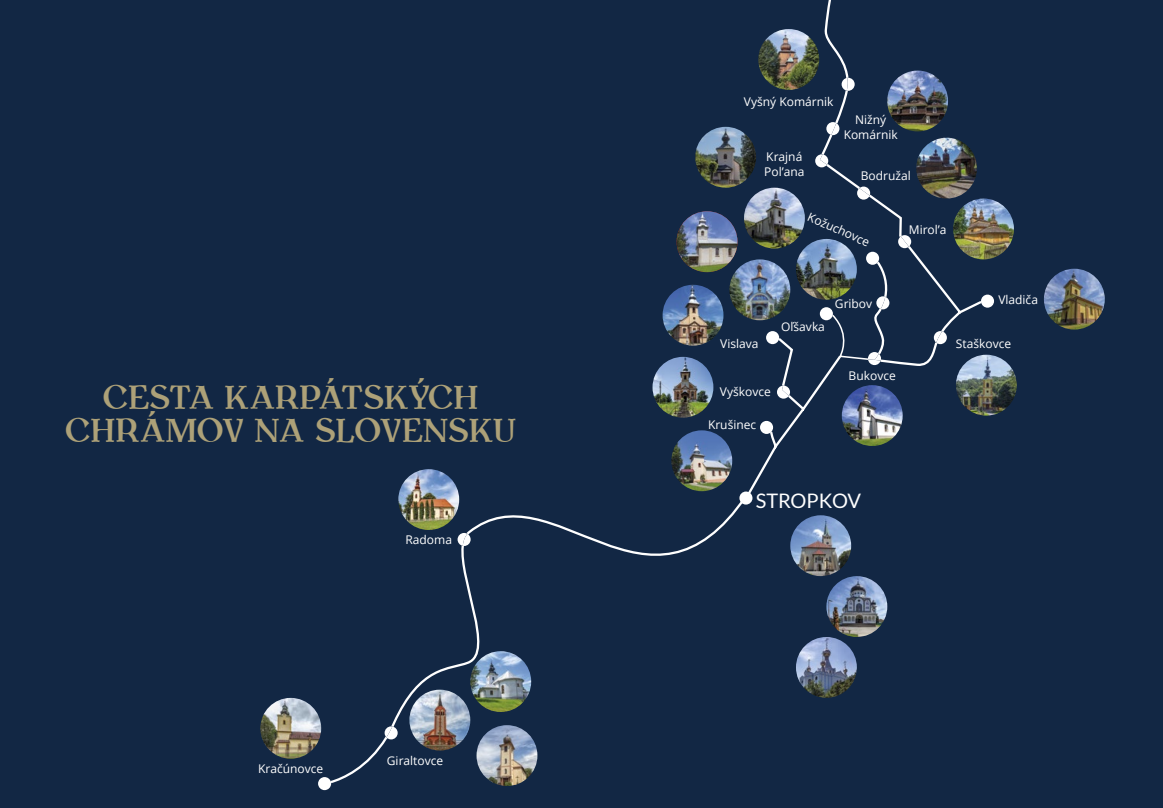
<style>
.page{position:relative;width:1163px;height:808px;background:#fff}
.page>*{position:absolute;margin:0;border:0;box-sizing:border-box;transform-origin:0 0}
.t1{font:700 33.2px/33.1px "Antykwa Torunska";letter-spacing:-.04em;color:#ada178;text-align:center}
.t2{font:20px "Lato";color:#fff}
.t3{font:12px/14.4px "Open Sans";color:#fff}
</style>
<div class="page">
<div style="left:0;top:0;width:1162px;height:808px;background:#122744"></div>
<img style="left:790px;top:515px;width:61px;height:61px;border-radius:30px">
<img style="left:662px;top:285px;width:61px;height:61px;border-radius:30px">
<img style="left:729px;top:259px;width:61px;height:61px;border-radius:30px">
<img style="left:676px;top:211px;width:61px;height:61px;border-radius:30px">
<img style="left:795px;top:239px;width:61px;height:61px;border-radius:30px">
<img style="left:743px;top:188px;width:61px;height:61px;border-radius:30px">
<img style="left:695px;top:127px;width:61px;height:61px;border-radius:30px">
<img style="left:758px;top:29px;width:61px;height:61px;border-radius:30px">
<img style="left:952px;top:199px;width:61px;height:60px;border-radius:30px">
<img style="left:1043px;top:269px;width:61px;height:61px;border-radius:30px">
<img style="left:955px;top:355px;width:61px;height:61px;border-radius:30px">
<img style="left:841px;top:385px;width:61px;height:61px;border-radius:30px">
<img style="left:795px;top:637px;width:61px;height:61px;border-radius:30px">
<img style="left:826px;top:576px;width:61px;height:61px;border-radius:30px">
<img style="left:260px;top:698px;width:61px;height:61px;border-radius:30px">
<svg style="left:983px;top:295px;width:10px;height:13px"></svg>
<svg style="left:815px;top:155px;width:4px;height:12px"></svg>
<svg style="left:766px;top:331px;width:13px;height:5px"></svg>
<svg style="left:318px;top:777px;width:13px;height:13px"></svg>
<img style="left:819px;top:0;width:164px;height:366px">
<svg style="left:819px;top:296px;width:70px;height:69px"></svg>
<svg style="left:328px;top:336px;width:515px;height:449px"></svg>
<h1 class="t1" style="left:65px;top:381px;width:453px">CESTA KARPÁTSKÝCH<br>CHRÁMOV NA SLOVENSKU</h1>
<p class="t3" style="left:405px;top:532px;width:48px">Radoma</p>
<p class="t3" style="left:258px;top:761px;width:67px">Kračúnovce</p>
<p class="t3" style="left:387px;top:753px;width:58px">Giraltovce</p>
<p class="t3" style="left:743px;top:94px;width:91px">Vyšný Komárnik</p>
<p class="t3" style="left:764px;top:149px;width:42px">Krajná<br>Polʼana</p>
<p class="t3" style="left:843px;top:112px;width:56px;text-align:center">Nižný<br>Komárnik</p>
<p class="t3" style="left:860px;top:169px;width:51px">Bodružal</p>
<p class="t3" style="left:811px;top:209px;width:68px;rotate:24deg">Kožuchovce</p>
<p class="t3" style="left:908px;top:222px;width:39px">Mirolʼa</p>
<p class="t3" style="left:720px;top:336px;width:40px">Vislava</p>
<p class="t3" style="left:719px;top:385px;width:52px">Vyškovce</p>
<p class="t3" style="left:708px;top:417px;width:50px">Krušinec</p>
<p class="t3" style="left:781px;top:319px;width:45px">Oľšavka</p>
<p class="t3" style="left:834px;top:296px;width:39px">Gribov</p>
<p class="t3" style="left:848px;top:368px;width:49px">Bukovce</p>
<p class="t3" style="left:998px;top:292px;width:41px">Vladiča</p>
<p class="t3" style="left:955px;top:336px;width:57px">Staškovce</p>
<h2 class="t2" style="left:755px;top:489px;width:107px">STROPKOV</h2>
</div>
